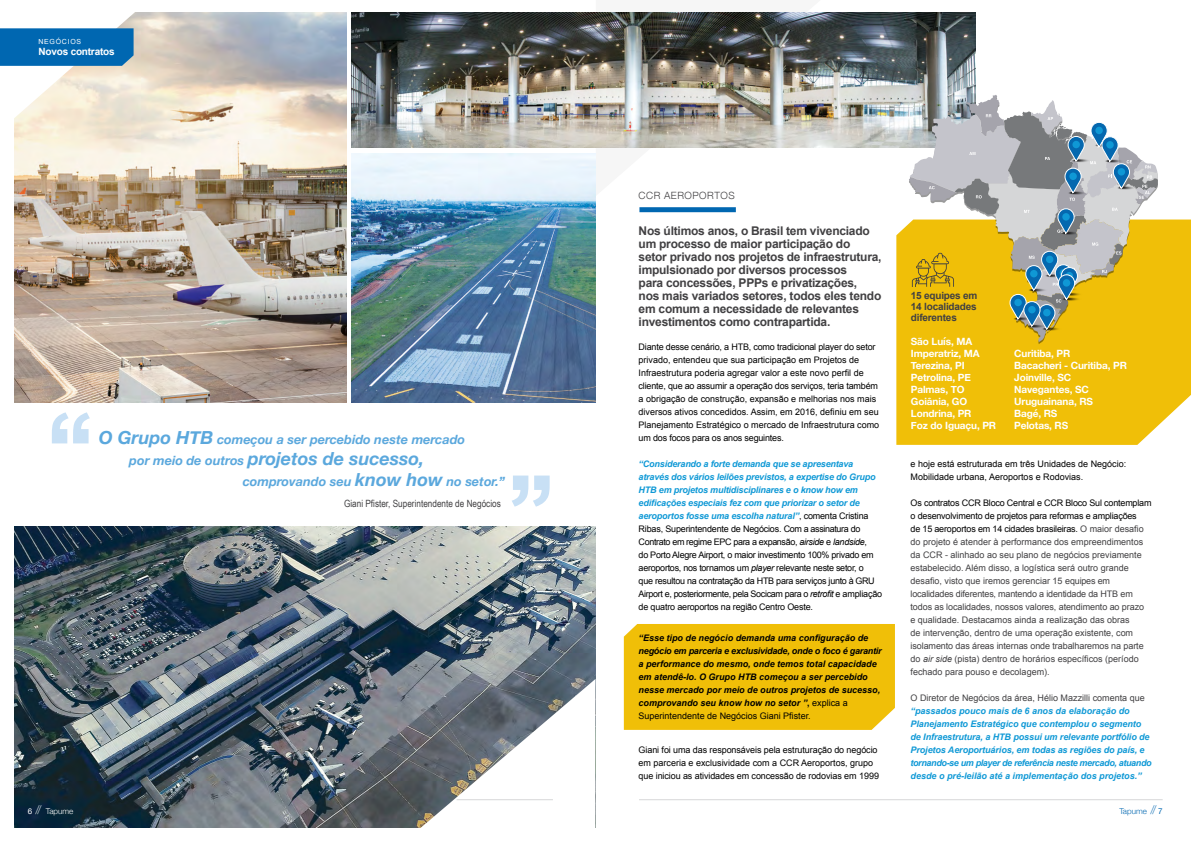
<style>
.page{position:relative;width:1191px;height:842px;background:#fff}
.page>*{position:absolute;margin:0;border:0;box-sizing:border-box;transform-origin:0 0}
.t1{font:italic 700 18px "Helvetica Neue";color:#5ba8dd}
.t2{font:italic 700 12.8px "Helvetica Neue";color:#5ba8dd}
.t3{font:700 12px/13px "Arial";letter-spacing:-.02em;color:#414042}
.t4{font:700 10px/12px "Helvetica Neue";letter-spacing:-.01em;color:#fff}
.t5{font:10px "Arial Narrow";color:#414042}
.t6{font:700 10px/11px "Arial";letter-spacing:-.02em;color:#414042;text-align:justify}
.t7{font:700 10px "Arial";letter-spacing:-.02em;color:#fff}
.t8{font:300 10px "Helvetica Neue";letter-spacing:.05em;color:#414042}
.t9{font:9px/13px "Arial";color:#414042}
.t10{font:9px/13px "Arial";letter-spacing:-.01em;color:#000}
.t11{font:9px/13px "Arial";letter-spacing:-.03em;color:#000}
.t12{font:italic 700 9px/13px "Arial";color:#000}
.t13{font:italic 700 9px/13px "Arial";letter-spacing:-.01em;color:#1099d6}
.t14{font:300 8px "Helvetica Neue";color:#fff}
.t15{font:300 8px "Helvetica Neue";color:#0067b1}
.t16{font:7px "Arial";letter-spacing:.1em;color:#fff}
.s1{font-size:18px}
.s2{font-size:12.8px}
.s3{font-weight:700;font-style:italic;color:#1099d6}
.s4{font-style:italic}
.s5{font-style:normal}
.s6{font-weight:400;font-style:normal}
.s7{color:#000}
.s8{font-weight:400}
.s9{font-weight:100;font-size:12px}
</style>
<div class="page">
<img style="left:14px;top:13px;width:332px;height:390px">
<img style="left:351px;top:13px;width:624px;height:134px">
<img style="left:351px;top:153px;width:244px;height:250px">
<img style="left:14px;top:526px;width:581px;height:302px">
<svg style="left:404px;top:679px;width:191px;height:149px"></svg>
<div style="left:639px;top:207px;width:97px;height:5px;background:#0067b1"></div>
<div style="left:624px;top:624px;width:271px;height:106px;background:#f0bf08"></div>
<hr style="left:639px;top:799px;width:523px;height:1px;background:#d6d7d8">
<hr style="left:456px;top:799px;width:97px;height:1px;background:#d6d7d8">
<svg style="left:0;top:12px;width:149px;height:119px"></svg>
<div style="left:896px;top:220px;width:295px;height:225px;background:#f0bf08"></div>
<svg style="left:52px;top:412px;width:38px;height:31px"></svg>
<svg style="left:512px;top:476px;width:37px;height:31px"></svg>
<svg style="left:908px;top:94px;width:250px;height:248px;background:#c8bd83"></svg>
<div style="left:1028px;top:306px;width:7px;height:7px;background:#0f98d5;border-radius:50%"></div>
<p class="t16" style="left:39px;top:37px;width:44px">NEGÓCIOS</p>
<p class="t7" style="left:39px;top:44px;width:78px">Novos contratos</p>
<h2 class="t2" style="left:99px;top:430px;width:368px"><span class="s1">O Grupo HTB</span> começou a ser percebido neste mercado</h2>
<h1 class="t1" style="left:129px;top:445px;width:296px"><span class="s2">por meio de outros</span> projetos de sucesso,</h1>
<h2 class="t2" style="left:243px;top:472px;width:264px">comprovando seu <span class="s1">know how</span> no setor.”</h2>
<p class="t5" style="left:344px;top:496px;width:158px">Giani Pfister, Superintendente de Negócios</p>
<p class="t8" style="left:638px;top:187px;width:98px">CCR AEROPORTOS</p>
<p class="t3" style="left:638px;top:225px;width:244px">Nos últimos anos, o Brasil tem vivenciado um processo de maior participação do setor privado nos projetos de infraestrutura, impulsionado por diversos processos<br>para concessões, PPPs e privatizações,<br>nos mais variados setores, todos eles tendo em comum a necessidade de relevantes investimentos como contrapartida.</p>
<p class="t10" style="left:638px;top:340px;width:242px">Diante desse cenário, a HTB, como tradicional player do setor privado, entendeu que sua participação em Projetos de Infraestrutura poderia agregar valor a este novo perfil de cliente, que ao assumir a operação dos serviços, teria também a obrigação de construção, expansão e melhorias nos mais diversos ativos concedidos. Assim, em 2016, definiu em seu Planejamento Estratégico o mercado de Infraestrutura como um dos focos para os anos seguintes.</p>
<p class="t11" style="left:638px;top:457px;width:245px"><span class="s3">“Considerando a forte demanda que se apresentava através dos vários leilões previstos, a expertise do Grupo HTB em projetos multidisciplinares e o know how em edificações especiais fez com que priorizar o setor de aeroportos fosse uma escolha natural”</span>, comenta Cristina Ribas, Superintendente de Negócios. Com a assinatura do Contrato em regime EPC para a expansão, <span class="s4">airside</span> e <span class="s4">landside</span>,<br>do Porto Alegre Airport, o maior investimento 100% privado em aeroportos, nos tornamos um <span class="s4">player</span> relevante neste setor, o<br>que resultou na contratação da HTB para serviços junto à GRU Airport e, posteriormente, pela Socicam para o <span class="s4">retrofit</span> e ampliação de quatro aeroportos na região Centro Oeste.</p>
<p class="t12" style="left:638px;top:631px;width:245px">“Esse tipo de negócio demanda uma configuração de negócio em parceria e exclusividade, onde o foco é garantir a performance do mesmo, onde temos total capacidade em atendê-lo. O Grupo HTB começou a ser percebido nesse mercado por meio de outros projetos de sucesso, comprovando seu know how no setor ”<span class="s5">,</span> <span class="s6">explica a Superintendente de Negócios Giani Pfister.</span></p>
<p class="t10" style="left:638px;top:743px;width:242px">Giani foi uma das responsáveis pela estruturação do negócio em parceria e exclusividade com a CCR Aeroportos, grupo que iniciou as atividades em concessão de rodovias em 1999</p>
<p class="t6" style="left:911px;top:290px;width:68px">15 equipes em 14 localidades diferentes</p>
<p class="t4" style="left:911px;top:335px;width:87px">São Luís, MA<br>Imperatriz, MA<br>Terezina, PI<br>Petrolina, PE<br>Palmas, TO<br>Goiânia, GO<br>Londrina, PR<br>Foz do Iguaçu, PR</p>
<p class="t4" style="left:1014px;top:347px;width:114px">Curitiba, PR<br>Bacacheri - Curitiba, PR<br>Joinville, SC<br>Navegantes, SC<br>Uruguainana, RS<br>Bagé, RS<br>Pelotas, RS</p>
<p class="t10" style="left:910px;top:457px;width:217px">e hoje está estruturada em três Unidades de Negócio:<br>Mobilidade urbana, Aeroportos e Rodovias.</p>
<p class="t9" style="left:910px;top:496px;width:242px"><span class="s7">Os contratos CCR Bloco Central e CCR Bloco Sul contemplam o desenvolvimento de projetos para reformas e ampliações<br>de 15 aeroportos em 14 cidades brasileiras.</span> O maior desafio do projeto é atender à performance dos empreendimentos da CCR - alinhado ao seu plano de negócios previamente estabelecido. Além disso, a logística será outro grande desafio, visto que iremos gerenciar 15 equipes em localidades diferentes, mantendo a identidade da HTB em todos as localidades, nossos valores, atendimento ao prazo<br>e qualidade. Destacamos ainda a realização das obras<br>de intervenção, dentro de uma operação existente, com isolamento das áreas internas onde trabalharemos na parte do <span class="s4">air side</span> (pista) dentro de horários específicos (período fechado para pouso e decolagem).</p>
<p class="t9" style="left:910px;top:691px;width:236px">O Diretor de Negócios da área, Hélio Mazzilli comenta que</p>
<p class="t13" style="left:910px;top:704px;width:243px">“passados pouco mais de 6 anos da elaboração do Planejamento Estratégico que contemplou o segmento de Infraestrutura, a HTB possui um relevante portfólio de Projetos Aeroportuários, em todas as regiões do país, e tornando-se um player de referência neste mercado, atuando desde o pré-leilão até a implementação dos projetos.”</p>
<p class="t14" style="left:28px;top:804px;width:47px"><span class="s8">6</span> <span class="s9">//</span> Tapume</p>
<p class="t15" style="left:1119px;top:804px;width:45px">Tapume <span class="s9">//</span> <span class="s8">7</span></p>
</div>
